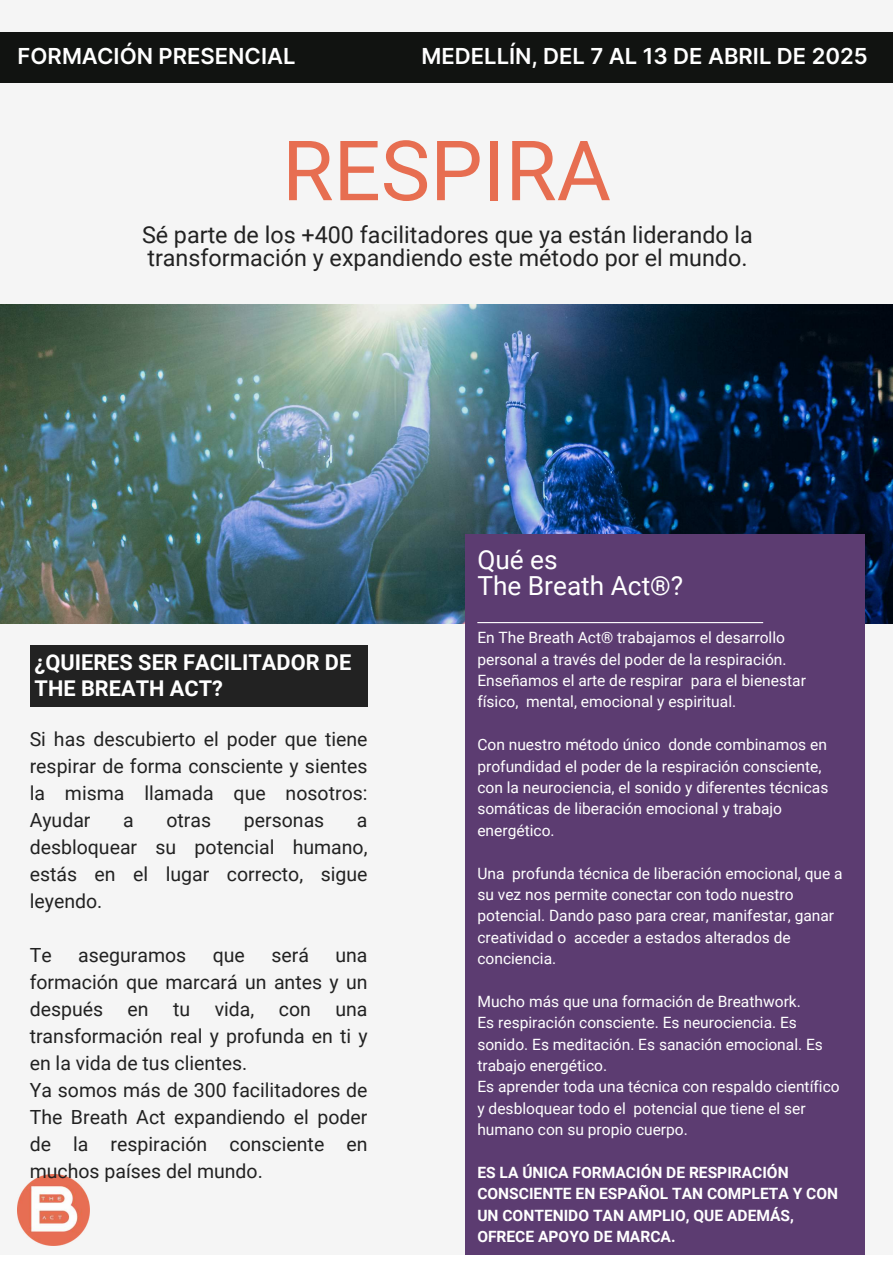
<style>
.page{position:relative;width:893px;height:1263px;background:#fff}
.page>*{position:absolute;margin:0;border:0;box-sizing:border-box;transform-origin:0 0}
.t1{font:83.25px "Roboto";color:#e76e51}
.t2{font:26.25px/25.9px "Roboto";color:#fff}
.t3{font:23.33px/23px "Roboto";color:#222}
.t4{font:700 22.5px "Roboto";color:#fff}
.t5{font:600 22.05px "Inter";color:#fff}
.t6{font:700 21.75px/25.9px "Roboto";color:#fff}
.t7{font:19.5px/27px "Roboto";color:#222;text-align:justify}
.t8{font:15.52px/21.4px "Roboto";color:#fff}
.t9{font:700 15.52px/21.4px "Roboto";color:#fff}
</style>
<div class="page">
<div style="left:0;top:0;width:893px;height:1254px;background:#f5f5f5"></div>
<img style="left:0;top:304px;width:893px;height:319px">
<div style="left:465px;top:535px;width:399px;height:719px;background:#5c3c71"></div>
<hr style="left:477px;top:622px;width:286px;height:1px;background:#fff">
<div style="left:30px;top:645px;width:337px;height:62px;background:#222"></div>
<img style="left:18px;top:1174px;width:71px;height:72px">
<div style="left:0;top:32px;width:893px;height:50px;background:#111311"></div>
<h3 class="t5" style="left:18px;top:40px;width:279px">FORMACIÓN PRESENCIAL</h3>
<h3 class="t4" style="left:20px;top:41px;width:269px">FORMACIÓN PRESENCIAL</h3>
<h3 class="t5" style="left:421px;top:40px;width:448px">MEDELLÍN, DEL 7 AL 13 DE ABRIL DE 2025</h3>
<h3 class="t6" style="left:424px;top:42px;width:463px">MEDELLÍN, DEL 17 AL 23 DE FEBRERO DE 2025</h3>
<h1 class="t1" style="left:282px;top:112px;width:330px">RESPIRA</h1>
<h3 class="t3" style="left:142px;top:222px;width:612px">Sé parte de los +400 facilitadores que ya están liderando la transformación y expandiendo este método por el mundo.</h3>
<h3 class="t6" style="left:35px;top:648px;width:318px">¿QUIERES SER FACILITADOR DE<br>THE BREATH ACT?</h3>
<p class="t7" style="left:30px;top:725px;width:339px">Si has descubierto el poder que tiene respirar de forma consciente y sientes la misma llamada que nosotros:<br>Ayudar</p>
<p class="t7" style="left:123px;top:806px;width:12px">a</p>
<p class="t7" style="left:166px;top:806px;width:46px">otras</p>
<p class="t7" style="left:244px;top:806px;width:82px">personas</p>
<p class="t7" style="left:30px;top:806px;width:339px;text-indent:327px">a desbloquear su potencial humano, estás en el lugar correcto, sigue leyendo.</p>
<p class="t7" style="left:30px;top:941px;width:23px">Te</p>
<p class="t7" style="left:78px;top:941px;width:110px">aseguramos</p>
<p class="t7" style="left:213px;top:941px;width:34px">que</p>
<p class="t7" style="left:271px;top:941px;width:39px">será</p>
<p class="t7" style="left:30px;top:941px;width:339px;text-indent:306px">una formación que marcará un antes y un después</p>
<p class="t7" style="left:128px;top:995px;width:23px">en</p>
<p class="t7" style="left:173px;top:995px;width:19px">tu</p>
<p class="t7" style="left:215px;top:995px;width:41px">vida,</p>
<p class="t7" style="left:279px;top:995px;width:34px">con</p>
<p class="t7" style="left:30px;top:995px;width:339px;text-align:left;text-indent:306px">una transformación real y profunda en ti y en la vida de tus clientes.<br>Ya somos más de 300 facilitadores de<br>The Breath Act expandiendo el poder de la respiración consciente en muchos países del mundo.</p>
<h2 class="t2" style="left:477px;top:545px;width:207px">Qué es<br>The Breath Act®?</h2>
<p class="t8" style="left:477px;top:626px;width:330px">En The Breath Act® trabajamos el desarrollo personal a través del poder de la respiración.<br>Enseñamos el arte de respirar para el bienestar físico, mental, emocional y espiritual.</p>
<p class="t8" style="left:477px;top:733px;width:352px">Con nuestro método único donde combinamos en profundidad el poder de la respiración consciente, con la neurociencia, el sonido y diferentes técnicas somáticas de liberación emocional y trabajo energético.</p>
<p class="t8" style="left:477px;top:862px;width:367px">Una profunda técnica de liberación emocional, que a su vez nos permite conectar con todo nuestro potencial. Dando paso para crear, manifestar, ganar creatividad o acceder a estados alterados de conciencia.</p>
<p class="t8" style="left:477px;top:990px;width:364px">Mucho más que una formación de Breathwork.<br>Es respiración consciente. Es neurociencia. Es sonido. Es meditación. Es sanación emocional. Es trabajo energético.<br>Es aprender toda una técnica con respaldo científico y desbloquear todo el potencial que tiene el ser humano con su propio cuerpo.</p>
<p class="t9" style="left:477px;top:1161px;width:362px">ES LA ÚNICA FORMACIÓN DE RESPIRACIÓN CONSCIENTE EN ESPAÑOL TAN COMPLETA Y CON UN CONTENIDO TAN AMPLIO, QUE ADEMÁS, OFRECE APOYO DE MARCA.</p>
</div>
